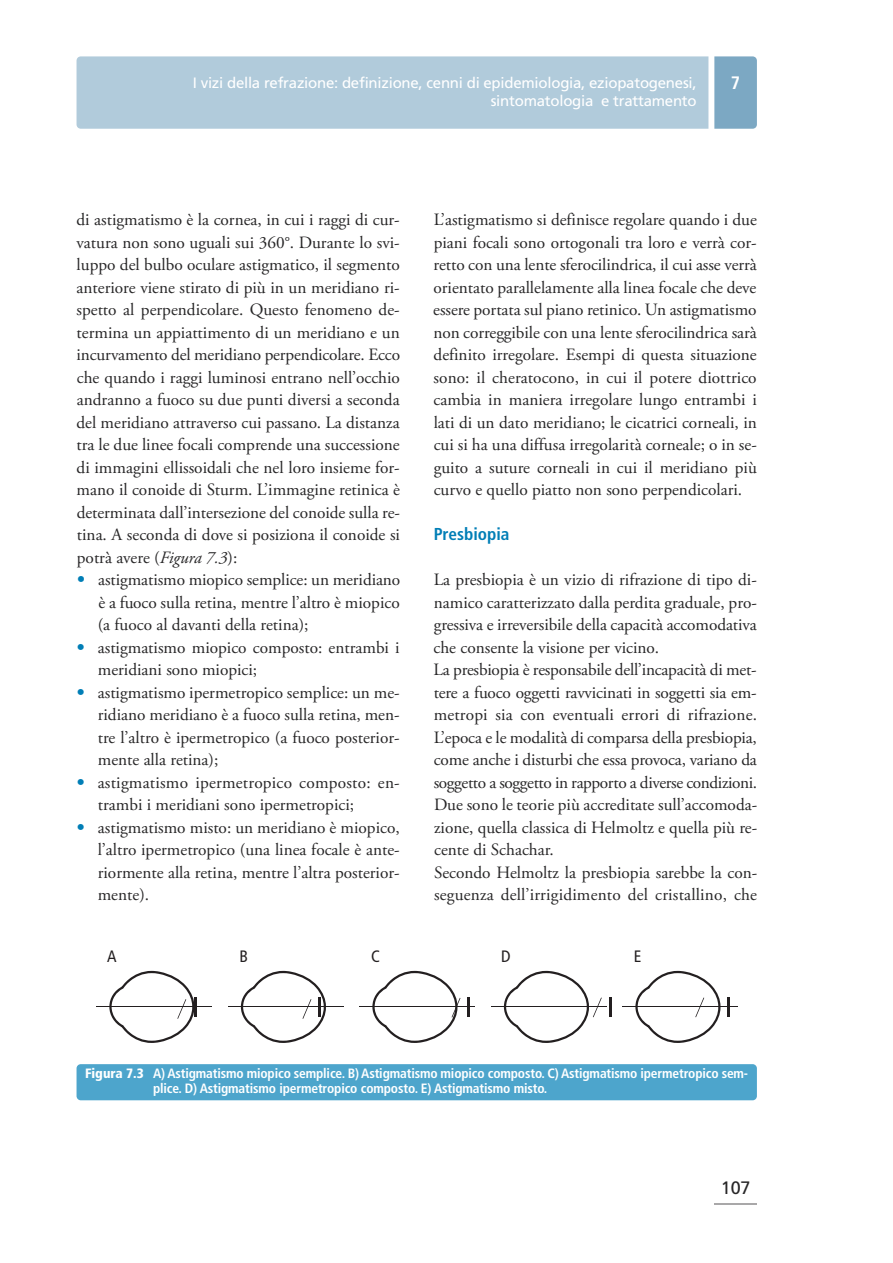
<style>
.page{position:relative;width:893px;height:1263px;background:#fff}
.page>*{position:absolute;margin:0;border:0;box-sizing:border-box;transform-origin:0 0}
.t1{font:18px "Frutiger";color:#272627}
.t2{font:700 condensed 18px "Frutiger";color:#fff}
.t3{font:17.25px/22.5px "Adobe Garamond Pro";color:#272627;text-align:justify}
.t4{font:700 condensed 17.25px "Frutiger";color:#007eb6}
.t5{font:condensed 16.5px "Frutiger";color:#231f20}
.t6{font:15px/18px "Frutiger";letter-spacing:-.015em;color:#fff;text-align:right}
.t7{font:700 condensed 13.5px/15px "Frutiger";letter-spacing:-.01em;color:#fff}
.s1{font-style:italic}
.s2{font-family:"Frutiger";font-weight:300;color:#007eb6}
.s3{font-weight:900}
</style>
<div class="page">
<div style="left:77px;top:56px;width:631px;height:73px;background:#b1cbdb"></div>
<svg style="left:714px;top:56px;width:43px;height:73px;background:#7ea9c4"></svg>
<hr style="left:714px;top:1204px;width:43px;height:1px;background:#a9a8a9">
<div style="left:77px;top:1064px;width:680px;height:36px;background:#4da5cc;border-radius:4px"></div>
<hr style="left:97px;top:1006px;width:115px;height:1px;background:#231f20">
<hr style="left:194px;top:997px;width:2px;height:20px;background:#231f20">
<svg style="left:109px;top:971px;width:85px;height:72px"></svg>
<hr style="left:228px;top:1006px;width:116px;height:1px;background:#231f20">
<svg style="left:241px;top:971px;width:85px;height:72px"></svg>
<hr style="left:360px;top:1006px;width:115px;height:1px;background:#231f20">
<hr style="left:467px;top:997px;width:3px;height:20px;background:#231f20">
<svg style="left:372px;top:971px;width:88px;height:72px"></svg>
<hr style="left:491px;top:1006px;width:116px;height:1px;background:#231f20">
<hr style="left:610px;top:997px;width:2px;height:20px;background:#231f20">
<svg style="left:504px;top:971px;width:98px;height:72px"></svg>
<hr style="left:623px;top:1006px;width:115px;height:1px;background:#231f20">
<hr style="left:727px;top:997px;width:3px;height:20px;background:#231f20">
<svg style="left:635px;top:971px;width:85px;height:72px"></svg>
<p class="t6" style="left:193px;top:75px;width:505px">I vizi della refrazione: definizione, cenni di epidemiologia, eziopatogenesi, sintomatologia e trattamento</p>
<p class="t2" style="left:731px;top:76px;width:11px">7</p>
<p class="t3" style="left:77px;top:210px;width:325px">di astigmatismo è la cornea, in cui i raggi di cur&shy;vatura non sono uguali sui 360°. Durante lo svi&shy;luppo del bulbo oculare astigmatico, il segmento anteriore viene stirato di più in un meridiano ri&shy;spetto al perpendicolare. Questo fenomeno de&shy;termina un appiattimento di un meridiano e un incurvamento del meridiano perpendicolare. Ecco che quando i raggi luminosi entrano nell’occhio andranno a fuoco su due punti diversi a seconda del meridiano attraverso cui passano. La distanza tra le due linee focali comprende una successione di immagini ellissoidali che nel loro insieme for&shy;mano il conoide di Sturm. L’immagine retinica è determinata dall’intersezione del conoide sulla re&shy;tina. A seconda di dove si posiziona il conoide si potrà avere (<span class="s1">Figura 7.3</span>):</p>
<p class="t3" style="left:98px;top:570px;width:304px;text-indent:-21px"><span class="s2">•</span> astigmatismo miopico semplice: un meridiano è a fuoco sulla retina, mentre l’altro è miopico (a fuoco al davanti della retina);</p>
<p class="t3" style="left:98px;top:638px;width:303px;text-indent:-21px"><span class="s2">•</span> astigmatismo miopico composto: entrambi i meridiani sono miopici;</p>
<p class="t3" style="left:98px;top:683px;width:303px;text-indent:-21px"><span class="s2">•</span> astigmatismo ipermetropico semplice: un me&shy;ridiano meridiano è a fuoco sulla retina, men&shy;tre l’altro è ipermetropico (a fuoco posterior&shy;mente alla retina);</p>
<p class="t3" style="left:98px;top:773px;width:303px;text-indent:-21px"><span class="s2">•</span> astigmatismo ipermetropico composto: en&shy;trambi i meridiani sono ipermetropici;</p>
<p class="t3" style="left:98px;top:818px;width:303px;text-indent:-21px"><span class="s2">•</span> astigmatismo misto: un meridiano è miopico, l’altro ipermetropico (una linea focale è ante&shy;riormente alla retina, mentre l’altra posterior&shy;mente).</p>
<p class="t3" style="left:433px;top:210px;width:325px">L’astigmatismo si definisce regolare quando i due piani focali sono ortogonali tra loro e verrà cor&shy;retto con una lente sferocilindrica, il cui asse verrà orientato parallelamente alla linea focale che deve essere portata sul piano retinico. Un astigmatismo non correggibile con una lente sferocilindrica sarà definito irregolare. Esempi di questa situazione sono: il cheratocono, in cui il potere diottrico cambia in maniera irregolare lungo entrambi i lati di un dato meridiano; le cicatrici corneali, in cui si ha una diffusa irregolarità corneale; o in se&shy;guito a suture corneali in cui il meridiano più curvo e quello piatto non sono perpendicolari.</p>
<p class="t4" style="left:434px;top:527px;width:77px">Presbiopia</p>
<p class="t3" style="left:433px;top:570px;width:325px;text-align:left">La presbiopia è un vizio di rifrazione di tipo di&shy;namico caratterizzato dalla perdita graduale, pro&shy;gressiva e irreversibile della capacità accomodativa che consente la visione per vicino.<br>La presbiopia è responsabile dell’incapacità di met&shy;tere a fuoco oggetti ravvicinati in soggetti sia em&shy;metropi sia con eventuali errori di rifrazione.<br>L’epoca e le modalità di comparsa della presbiopia, come anche i disturbi che essa provoca, variano da soggetto a soggetto in rapporto a diverse condizioni.<br>Due sono le teorie più accreditate sull’accomoda&shy;zione, quella classica di Helmoltz e quella più re&shy;cente di Schachar.<br>Secondo Helmoltz la presbiopia sarebbe la con&shy;seguenza dell’irrigidimento del cristallino, che</p>
<p class="t5" style="left:107px;top:949px;width:11px">A</p>
<p class="t5" style="left:239px;top:949px;width:10px">B</p>
<p class="t5" style="left:371px;top:949px;width:10px">C</p>
<p class="t5" style="left:501px;top:949px;width:11px">D</p>
<p class="t5" style="left:634px;top:949px;width:9px">E</p>
<p class="t7" style="left:153px;top:1067px;width:597px;text-indent:-68px"><span class="s3">Figura 7.3</span> A) Astigmatismo miopico semplice. B) Astigmatismo miopico composto. C) Astigmatismo ipermetropico sem&shy;plice. D) Astigmatismo ipermetropico composto. E) Astigmatismo misto.</p>
<p class="t1" style="left:721px;top:1180px;width:31px">107</p>
</div>
